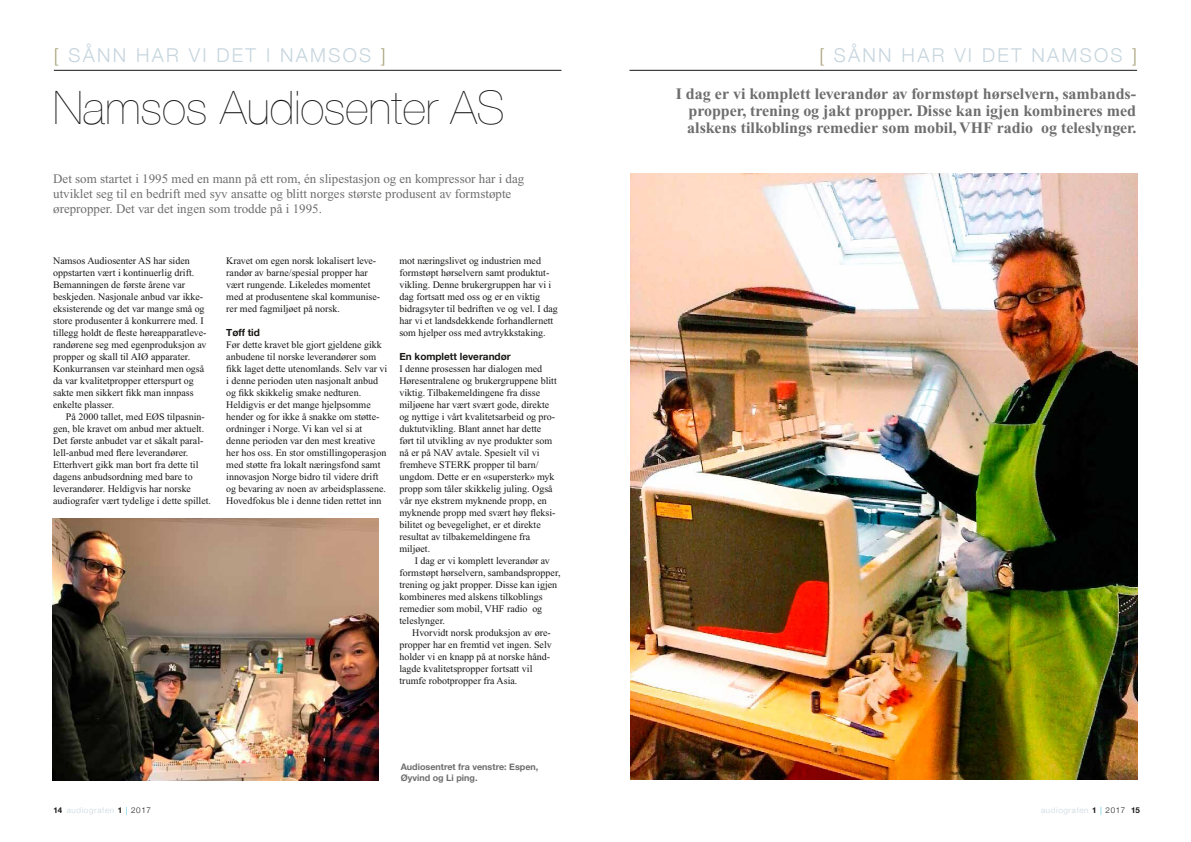
<style>
.page{position:relative;width:1191px;height:842px;background:#fff}
.page>*{position:absolute;margin:0;border:0;box-sizing:border-box;transform-origin:0 0}
.t1{font:200 46px "Helvetica Neue";color:#181716}
.t2{font:300 19.1px "Helvetica Neue";letter-spacing:.12em;color:#c6d5de}
.t3{font:700 16px/17px "Times New Roman";color:#6e6e6e;text-align:right}
.t4{font:13px/15px "Times New Roman";color:#6e6e6e}
.t5{font:10px/12px "Times New Roman";color:#181716}
.t6{font:700 10px "Helvetica Neue";color:#181716}
.t7{font:700 9px/11px "Helvetica Neue";color:#6e6e6e}
.t8{font:300 8px "Helvetica Neue";letter-spacing:.085em;color:#c6d5de}
.s1{color:#aaa47e}
.s2{font-weight:700;color:#181716}
.s3{color:#2abad4}
.s4{color:#181716}
</style>
<div class="page">
<hr style="left:629px;top:70px;width:508px;height:1px;background:#181716">
<hr style="left:54px;top:70px;width:507px;height:1px;background:#181716">
<img style="left:630px;top:174px;width:507px;height:606px">
<img style="left:53px;top:519px;width:325px;height:261px">
<h2 class="t2" style="left:54px;top:43px;width:333px"><span class="s1">[</span> SÅNN HAR VI DET I NAMSOS <span class="s1">]</span></h2>
<h2 class="t2" style="left:819px;top:43px;width:319px"><span class="s1">[</span> SÅNN HAR VI DET NAMSOS <span class="s1">]</span></h2>
<h1 class="t1" style="left:53px;top:81px;width:453px">Namsos Audiosenter AS</h1>
<h3 class="t4" style="left:53px;top:171px;width:473px">Det som startet i 1995 med en mann på ett rom, én slipestasjon og en kompressor har i dag utviklet seg til en bedrift med syv ansatte og blitt norges største produsent av formstøpte ørepropper. Det var det ingen som trodde på i 1995.</h3>
<p class="t5" style="left:53px;top:255px;width:155px">Namsos Audiosenter AS har siden oppstarten vært i kontinuerlig drift.<br>Bemanningen de første årene var beskjeden. Nasjonale anbud var ikke&shy;eksisterende og det var mange små og store produsenter å konkurrere med. I tillegg holdt de fleste høreapparatleve&shy;randørene seg med egenproduksjon av propper og skall til AIØ apparater.<br>Konkurransen var steinhard men også da var kvalitetpropper etterspurt og sakte men sikkert fikk man innpass enkelte plasser.</p>
<p class="t5" style="left:53px;top:411px;width:159px;text-indent:13px">På 2000 tallet, med EØS tilpasnin&shy;gen, ble kravet om anbud mer aktuelt.<br>Det første anbudet var et såkalt paral&shy;lell-anbud med flere leverandører.<br>Etterhvert gikk man bort fra dette til dagens anbudsordning med bare to leverandører. Heldigvis har norske audiografer vært tydelige i dette spillet.</p>
<p class="t5" style="left:226px;top:255px;width:155px">Kravet om egen norsk lokalisert leve&shy;randør av barne/spesial propper har vært rungende. Likeledes momentet med at produsentene skal kommunise&shy;rer med fagmiljøet på norsk.</p>
<p class="t6" style="left:226px;top:326px;width:35px">Tøff tid</p>
<p class="t5" style="left:226px;top:339px;width:163px">Før dette kravet ble gjort gjeldene gikk anbudene til norske leverandører som fikk laget dette utenomlands. Selv var vi i denne perioden uten nasjonalt anbud og fikk skikkelig smake nedturen.<br>Heldigvis er det mange hjelpsomme hender og for ikke å snakke om støtte&shy;ordninger i Norge. Vi kan vel si at denne perioden var den mest kreative her hos oss. En stor omstillingoperasjon med støtte fra lokalt næringsfond samt innovasjon Norge bidro til videre drift og bevaring av noen av arbeidsplassene.<br>Hovedfokus ble i denne tiden rettet inn</p>
<p class="t5" style="left:399px;top:255px;width:160px">mot næringslivet og industrien med formstøpt hørselvern samt produktut&shy;vikling. Denne brukergruppen har vi i dag fortsatt med oss og er en viktig bidragsyter til bedriften ve og vel. I dag har vi et landsdekkende forhandlernett som hjelper oss med avtrykkstaking.</p>
<p class="t6" style="left:399px;top:350px;width:113px">En komplett leverandør</p>
<p class="t5" style="left:399px;top:363px;width:159px">I denne prosessen har dialogen med Høresentralene og brukergruppene blitt viktig. Tilbakemeldingene fra disse miljøene har vært svært gode, direkte og nyttige i vårt kvalitetsarbeid og pro&shy;duktutvikling. Blant annet har dette ført til utvikling av nye produkter som nå er på NAV avtale. Spesielt vil vi fremheve STERK propper til barn/ ungdom. Dette er en «supersterk» myk propp som tåler skikkelig juling. Også vår nye ekstrem myknende propp, en myknende propp med svært høy fleksi&shy;bilitet og bevegelighet, er et direkte resultat av tilbakemeldingene fra miljøet.</p>
<p class="t5" style="left:399px;top:555px;width:163px;text-indent:15px">I dag er vi komplett leverandør av formstøpt hørselvern, sambandspropper, trening og jakt propper. Disse kan igjen kombineres med alskens tilkoblings remedier som mobil, VHF radio og teleslynger.</p>
<p class="t5" style="left:399px;top:627px;width:154px;text-indent:13px">Hvorvidt norsk produksjon av øre&shy;propper har en fremtid vet ingen. Selv holder vi en knapp på at norske hånd&shy;lagde kvalitetspropper fortsatt vil trumfe robotpropper fra Asia.</p>
<p class="t7" style="left:401px;top:761px;width:139px">Audiosentret fra venstre: Espen,<br>Øyvind og Li ping.</p>
<h3 class="t3" style="left:676px;top:85px;width:462px">I dag er vi komplett leverandør av formstøpt hørselvern, sambands&shy;propper, trening og jakt propper. Disse kan igjen kombineres med</h3>
<h3 class="t3" style="left:687px;top:119px;width:451px">alskens tilkoblings remedier som mobil, VHF radio og teleslynger.</h3>
<p class="t8" style="left:53px;top:805px;width:99px"><span class="s2">14</span> audiografen <span class="s2">1</span> <span class="s3">|</span> <span class="s4">2017</span></p>
<p class="t8" style="left:1041px;top:805px;width:100px">audiografen <span class="s2">1</span> <span class="s3">|</span> <span class="s4">2017</span> <span class="s2">15</span></p>
</div>
